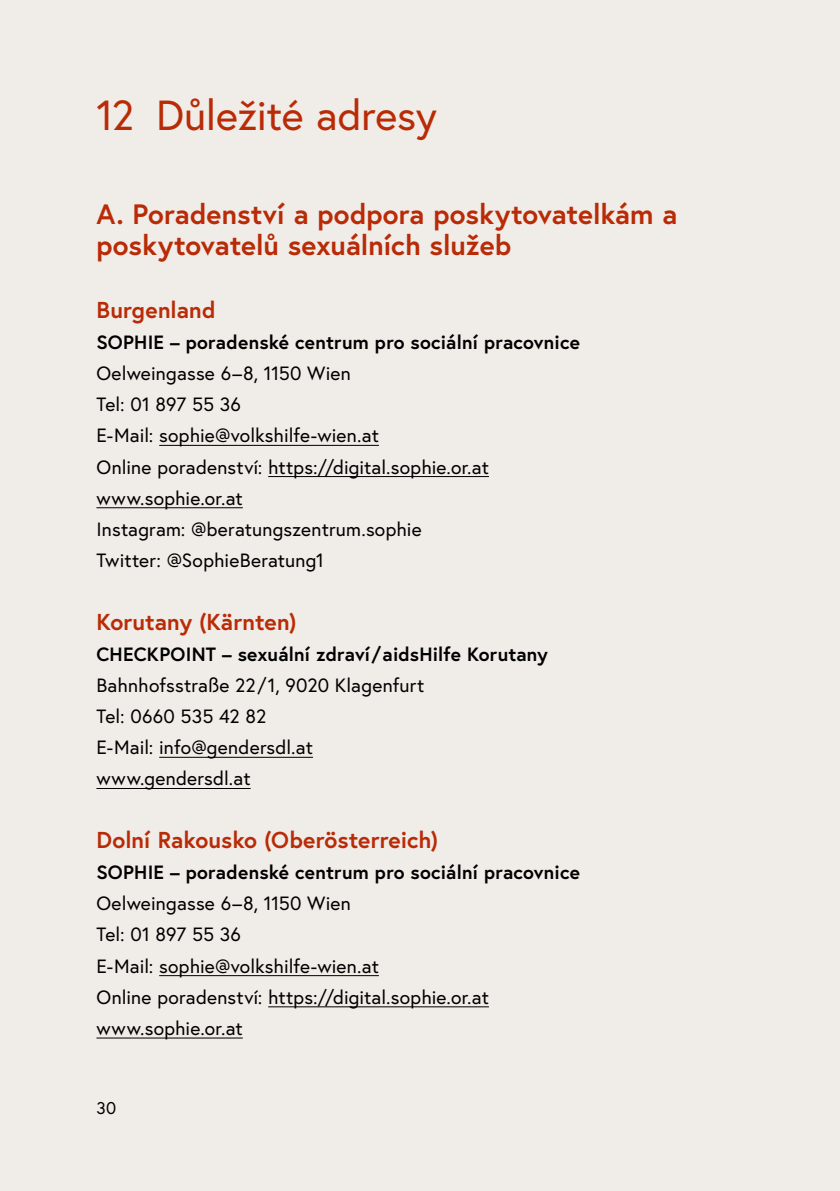
<style>
.page{position:relative;width:840px;height:1191px;background:#fff}
.page>*{position:absolute;margin:0;border:0;box-sizing:border-box;transform-origin:0 0}
.t1{font:42px "Europa Austria";letter-spacing:-.01em;color:#b92b06}
.h2_ohne_Nummerierung{font:700 28px/31.2px "Europa Austria";color:#b92b06}
.h3_ohne_Nummerierung{font:700 23px "Europa Austria";color:#b92b06}
.p_Abstand_danach{font:19.2px "Europa Austria";letter-spacing:.01em;color:#000}
.t2{font:700 19.2px "Europa Austria";letter-spacing:.01em;color:#000}
.t3{font:17px "Europa Austria";color:#000}
</style>
<div class="page">
<div style="left:0;top:0;width:839px;height:1191px;background:#f0ece8"></div>
<hr style="left:159px;top:445px;width:220px;height:1px;background:#000">
<hr style="left:268px;top:476px;width:220px;height:1px;background:#000">
<hr style="left:96px;top:507px;width:147px;height:1px;background:#000">
<hr style="left:159px;top:757px;width:154px;height:1px;background:#000">
<hr style="left:96px;top:788px;width:154px;height:1px;background:#000">
<hr style="left:159px;top:975px;width:220px;height:1px;background:#000">
<hr style="left:268px;top:1006px;width:220px;height:1px;background:#000">
<hr style="left:96px;top:1037px;width:147px;height:1px;background:#000">
<h1 class="t1" style="left:96px;top:89px;width:342px">12 Důležité adresy</h1>
<h2 class="h2_ohne_Nummerierung" style="left:96px;top:198px;width:582px">A. Poradenství a podpora poskytovatelkám a poskytovatelů sexuálních služeb</h2>
<h3 class="h3_ohne_Nummerierung" style="left:96px;top:294px;width:121px">Burgenland</h3>
<p class="t2" style="left:96px;top:329px;width:484px">SOPHIE – poradenské centrum pro sociální pracovnice</p>
<p class="p_Abstand_danach" style="left:96px;top:361px;width:256px">Oelweingasse 6–8, 1150 Wien</p>
<p class="p_Abstand_danach" style="left:96px;top:392px;width:146px">Tel: 01 897 55 36</p>
<p class="p_Abstand_danach" style="left:96px;top:423px;width:284px">E-Mail: sophie@volkshilfe-wien.at</p>
<p class="p_Abstand_danach" style="left:96px;top:454px;width:394px">Online poradenství: https://digital.sophie.or.at</p>
<p class="p_Abstand_danach" style="left:96px;top:486px;width:148px">www.sophie.or.at</p>
<p class="p_Abstand_danach" style="left:96px;top:517px;width:326px">Instagram: @beratungszentrum.sophie</p>
<p class="p_Abstand_danach" style="left:96px;top:548px;width:229px">Twitter: @SophieBeratung1</p>
<h3 class="h3_ohne_Nummerierung" style="left:96px;top:606px;width:201px">Korutany (Kärnten)</h3>
<p class="t2" style="left:96px;top:641px;width:453px">CHECKPOINT – sexuální zdraví/aidsHilfe Korutany</p>
<p class="p_Abstand_danach" style="left:96px;top:673px;width:329px">Bahnhofsstraße 22/1, 9020 Klagenfurt</p>
<p class="p_Abstand_danach" style="left:96px;top:704px;width:171px">Tel: 0660 535 42 82</p>
<p class="p_Abstand_danach" style="left:96px;top:735px;width:218px">E-Mail: info@gendersdl.at</p>
<p class="p_Abstand_danach" style="left:96px;top:766px;width:155px">www.gendersdl.at</p>
<h3 class="h3_ohne_Nummerierung" style="left:96px;top:824px;width:343px">Dolní Rakousko (Oberösterreich)</h3>
<p class="t2" style="left:96px;top:859px;width:484px">SOPHIE – poradenské centrum pro sociální pracovnice</p>
<p class="p_Abstand_danach" style="left:96px;top:891px;width:256px">Oelweingasse 6–8, 1150 Wien</p>
<p class="p_Abstand_danach" style="left:96px;top:922px;width:146px">Tel: 01 897 55 36</p>
<p class="p_Abstand_danach" style="left:96px;top:953px;width:284px">E-Mail: sophie@volkshilfe-wien.at</p>
<p class="p_Abstand_danach" style="left:96px;top:984px;width:394px">Online poradenství: https://digital.sophie.or.at</p>
<p class="p_Abstand_danach" style="left:96px;top:1016px;width:148px">www.sophie.or.at</p>
<p class="t3" style="left:96px;top:1096px;width:21px">30</p>
</div>
